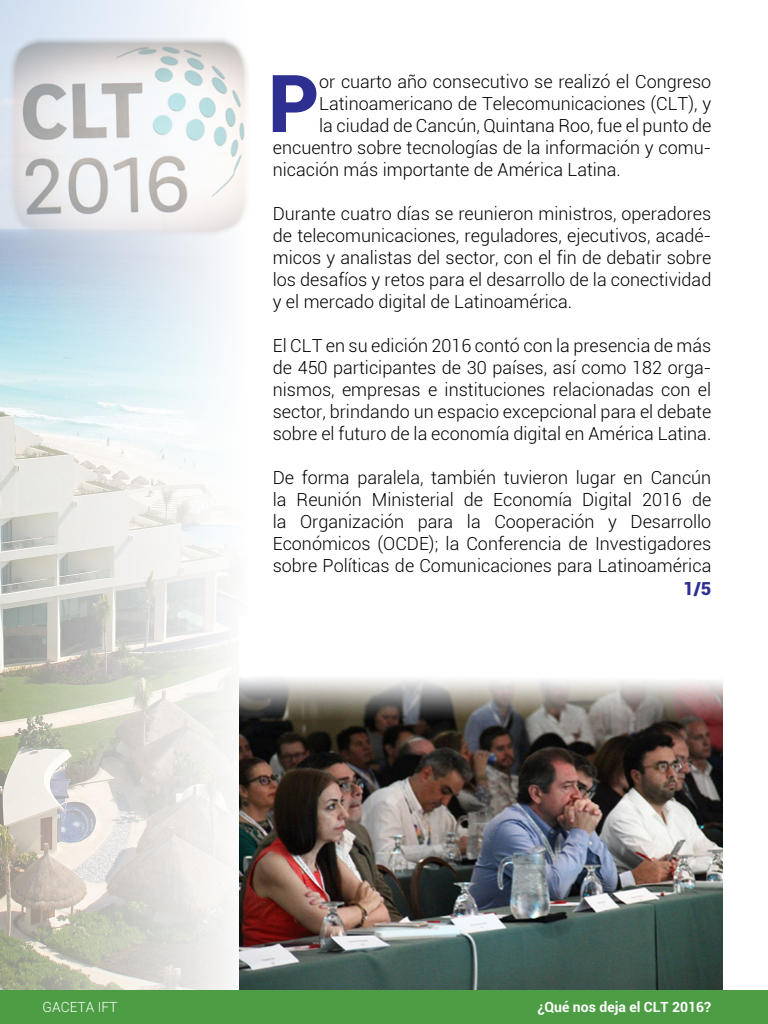
<style>
.page{position:relative;width:768px;height:1024px;background:#fff}
.page>*{position:absolute;margin:0;border:0;box-sizing:border-box;transform-origin:0 0}
.Primero{font:900 79.9px "Roboto";color:#2e3091}
.Cpo_Txt{font:300 18px/22px "Roboto";color:#000;text-align:justify}
.Primero-2{font:300 18px "Roboto";color:#000}
.Cpo_Txt-2{font:900 18px "Roboto";color:#2e3091}
.t1{font:700 14px "Roboto";color:#fff}
.t2{font:300 14px "Roboto";color:#fff}
</style>
<div class="page">
<img style="left:0;top:0;width:240px;height:990px">
<img style="left:7px;top:36px;width:241px;height:202px">
<img style="left:240px;top:677px;width:483px;height:313px">
<div style="left:0;top:990px;width:768px;height:34px;background:#4d9d45"></div>
<p class="Primero" style="left:268px;top:47px;width:52px">P</p>
<p class="Primero-2" style="left:319px;top:69px;width:394px">or cuarto año consecutivo se realizó el Congreso</p>
<p class="Primero-2" style="left:319px;top:91px;width:394px">Latinoamericano de Telecomunicaciones (CLT), y</p>
<p class="Primero-2" style="left:319px;top:113px;width:394px">la ciudad de Cancún, Quintana Roo, fue el punto de</p>
<p class="Primero-2" style="left:273px;top:135px;width:440px">encuentro sobre tecnologías de la información y comu-</p>
<p class="Primero-2" style="left:273px;top:157px;width:350px">nicación más importante de América Latina.</p>
<p class="Cpo_Txt" style="left:273px;top:202px;width:440px">Durante cuatro días se reunieron ministros, operadores de telecomunicaciones, reguladores, ejecutivos, acadé&shy;micos y analistas del sector, con el fin de debatir sobre los desafíos y retos para el desarrollo de la conectividad y el mercado digital de Latinoamérica.</p>
<p class="Cpo_Txt" style="left:273px;top:334px;width:440px">El CLT en su edición 2016 contó con la presencia de más de 450 participantes de 30 países, así como 182 orga&shy;nismos, empresas e instituciones relacionadas con el sector, brindando un espacio excepcional para el debate sobre el futuro de la economía digital en América Latina.</p>
<p class="Cpo_Txt" style="left:273px;top:466px;width:440px">De forma paralela, también tuvieron lugar en Cancún la Reunión Ministerial de Economía Digital 2016 de la Organización para la Cooperación y Desarrollo Económicos (OCDE); la Conferencia de Investigadores sobre Políticas de Comunicaciones para Latinoamérica</p>
<p class="Cpo_Txt-2" style="left:683px;top:576px;width:29px">1/5</p>
<p class="t2" style="left:43px;top:997px;width:77px">GACETA IFT</p>
<p class="t1" style="left:537px;top:997px;width:175px">¿Qué nos deja el CLT 2016?</p>
</div>
